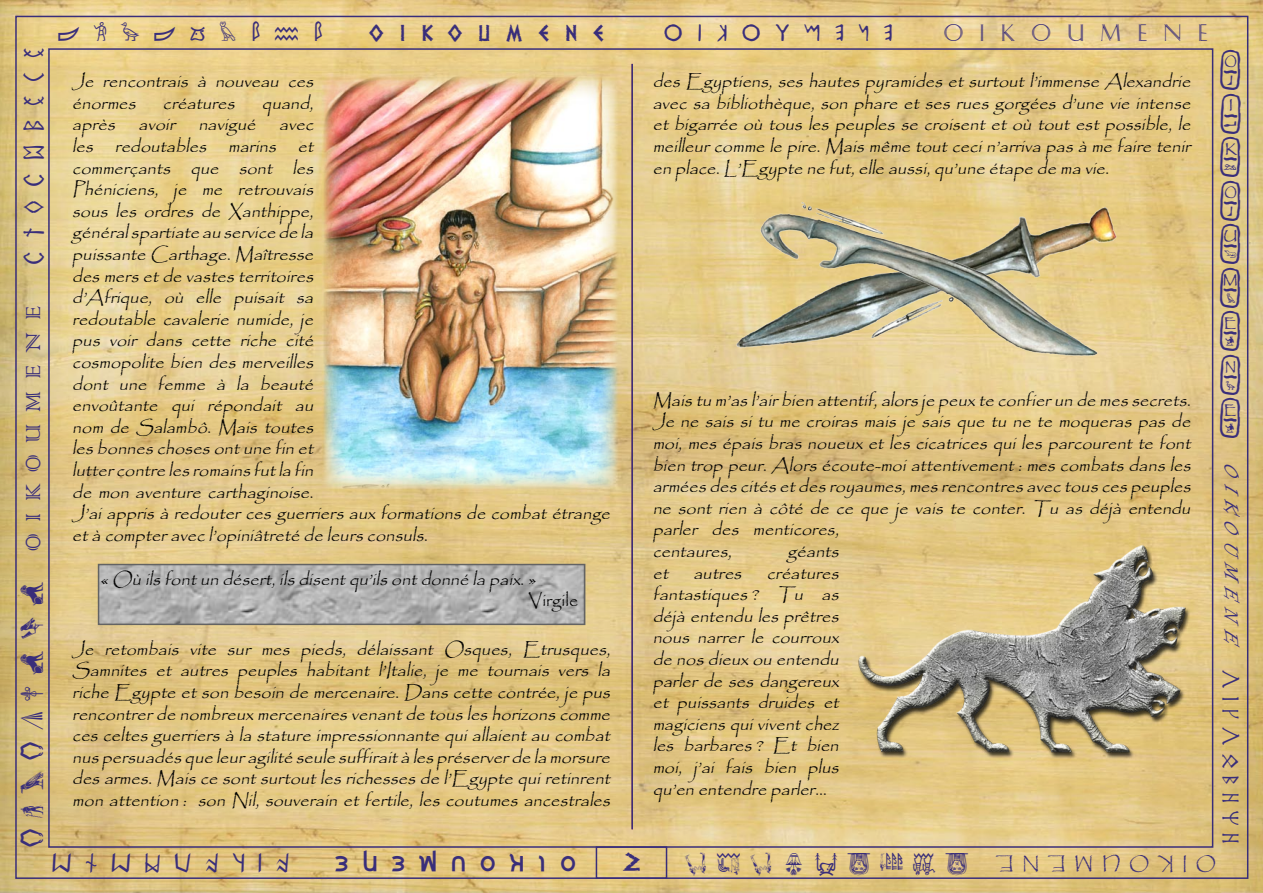
<style>
.page{position:relative;width:1263px;height:893px;background:#fff}
.page>*{position:absolute;margin:0;border:0;box-sizing:border-box;transform-origin:0 0}
.t1{font:45px/43.5px "Cartouche";color:#392e7a;text-align:justify}
.t2{font:30px "Csenge";letter-spacing:.5em;color:#392e7a}
.t3{font:28.5px "Grecian Formula";letter-spacing:.5em;color:#392e7a}
.t4{font:27px "Colonna";letter-spacing:.44em;color:#392e7a}
.t5{font:23.85px "Meroitic Hieroglyphics Regular";letter-spacing:.6em;color:#392e7a;scale:.94 1}
.t6{font:23.7px "Caesar";letter-spacing:.7em;color:#392e7a}
.t7{font:22.5px "Dalek";letter-spacing:.7em;color:#392e7a}
.t8{font:22.5px "Informal Roman";color:#392e7a}
.t9{font:22.5px "Britannian Runes";letter-spacing:.6em;color:#392e7a}
.t10{font:22.5px "Old Egypt Glyphs";letter-spacing:.5em;color:#392e7a}
.t11{font:22.5px "Hello Cleo Petra";letter-spacing:.45em;color:#392e7a}
.t12{font:22.5px "Angerthas Moria";letter-spacing:.36em;color:#392e7a}
.t13{font:21px "Etruscan";letter-spacing:.7em;color:#392e7a;scale:1.05 1}
.t14{font:21px "Dalek";color:#392e7a;scale:1.5 1}
.t15{font:italic 18px/21.6px "Papyrus";color:#000;text-align:justify}
.t16{font:18px "Papyrus";color:#000}
.t17{font:17.55px "Papyrus";letter-spacing:.45em;color:#392e7a;scale:1.06 1}
</style>
<div class="page">
<img style="left:0;top:0;width:1263px;height:893px">
<hr style="left:631px;top:64px;width:2px;height:765px;background:#392e7a">
<div style="left:596px;top:846px;width:71px;height:33px;border:2px solid #392e7a"></div>
<img style="left:101px;top:567px;width:481px;height:55px">
<div style="left:98px;top:564px;width:487px;height:61px;border:2px solid #636363"></div>
<img style="left:839px;top:534px;width:360px;height:242px">
<img style="left:727px;top:205px;width:394px;height:145px">
<img style="left:757px;top:196px;width:345px;height:162px">
<img style="left:322px;top:74px;width:297px;height:415px">
<h2 class="t2" style="left:20px;top:264px;width:218px;rotate:-90deg">oikoumene</h2>
<h3 class="t4" style="left:16px;top:551px;width:247px;rotate:-90deg">OIKOUMENE</h3>
<p class="t10" style="left:22px;top:847px;width:267px;rotate:-90deg">oikoumene</p>
<h3 class="t5" style="left:58px;top:19px;width:283px">oikoumene</h3>
<p class="t7" style="left:369px;top:26px;width:237px">OIKOUMENE</p>
<p class="t13" style="left:665px;top:21px;width:218px">OIKOUMENE</p>
<h3 class="t6" style="left:944px;top:21px;width:265px">OIKOUMENE</h3>
<p class="t15" style="left:653px;top:70px;width:544px">desEgyptiens,seshautespyramidesetsurtoutl’immenseAlexandrie avecsabibliothèque,sonphareetsesruesgorgéesd’unevieintense etbigarréeoù touslespeuplessecroisentetoù toutestpossible,le meilleurcommelepire.Maismêmetoutcecin’arrivapasàmefairetenir enplace.L’Egyptenefut,elleaussi,qu’uneétapedemavie.</p>
<p class="t15" style="left:72px;top:70px;width:544px;text-align:left">Je rencontrais à nouveau ces<br>énormes créatures quand,<br>après avoir navigué avec<br>les redoutables marins et<br>commerçants que sont les<br>Phéniciens, je me retrouvais<br>sous les ordres de Xanthippe,<br>généralspartiateau servicedela<br>puissanteCarthage.Maîtresse<br>desmersetdevastesterritoires<br>d’Afrique, où elle puisait sa<br>redoutable cavalerie numide, je<br>pus voir dans cette riche cité<br>cosmopolitebiendesmerveilles<br>dont une femme à la beauté<br>envoûtante qui répondait au<br>nom de Salambô. Mais toutes<br>lesbonneschosesontunefinet<br>luttercontrelesromainsfutlafin<br>de mon aventure carthaginoise.<br>J’aiapprisàredoutercesguerriersauxformationsdecombatétrange etàcompteravecl’opiniâtretédeleursconsuls.</p>
<p class="t15" style="left:653px;top:389px;width:544px;text-align:left">Maistu m’asl’airbienattentif,alorsjepeuxteconfierundemessecrets.<br>Jenesaissitu mecroirasmaisjesaisquetu netemoqueraspasde moi,mesépaisbrasnoueuxetlescicatricesquilesparcourenttefont bientrop peur.Alorsécoute-moiattentivement:mescombatsdansles arméesdescitésetdesroyaumes,mesrencontresavectouscespeuples ne sont rien à côté de ce que je vais te conter. Tu as déjà entendu parler des menticores,<br>centaures,</p>
<p class="t15" style="left:653px;top:540px;width:193px;text-indent:135px">géants et autres créatures fantastiques? Tu as déjàentendu lesprêtres nous narrer le courroux denosdieuxou entendu parlerdesesdangereux et puissants druides et magiciensquiviventchez les barbares? Et bien moi, j’ai fais bien plus qu’enentendreparler…</p>
<p class="t15" style="left:100px;top:567px;width:442px">«Où ilsfontundésert,ilsdisentqu’ilsontdonnélapaix.»</p>
<p class="t16" style="left:528px;top:589px;width:51px">Virgile</p>
<p class="t15" style="left:72px;top:638px;width:544px">Je retombais vite sur mes pieds, délaissant Osques, Etrusques, Samnites et autres peuples habitant l’Italie, je me tournais vers la richeEgypteetsonbesoindemercenaire.Danscettecontrée,jepus rencontrerdenombreuxmercenairesvenantdetousleshorizonscomme cesceltesguerriersàlastatureimpressionnantequiallaientau combat nuspersuadésqueleuragilitéseulesuffiraitàlespréserverdelamorsure desarmes.Maiscesontsurtoutlesrichessesdel’Egyptequiretinrent monattention: sonNil,souverainetfertile,lescoutumesancestrales</p>
<h1 class="t1" style="left:1219px;top:53px;width:24px">O I K O U M E N E</h1>
<p class="t8" style="left:1243px;top:464px;width:185px;rotate:90deg">O IKO UMENE</p>
<p class="t12" style="left:1240px;top:670px;width:175px;rotate:90deg">OIKOUMENE</p>
<p class="t9" style="left:289px;top:872px;width:239px;rotate:-180deg">oikoumene</p>
<h3 class="t3" style="left:575px;top:878px;width:242px;rotate:-180deg">oikoumene</h3>
<p class="t17" style="left:1216px;top:874px;width:209px;rotate:-180deg">OIKOUMENE</p>
<p class="t14" style="left:622px;top:855px;width:14px">2</p>
<p class="t11" style="left:968px;top:874px;width:285px;rotate:-180deg">oikoumene</p>
</div>
